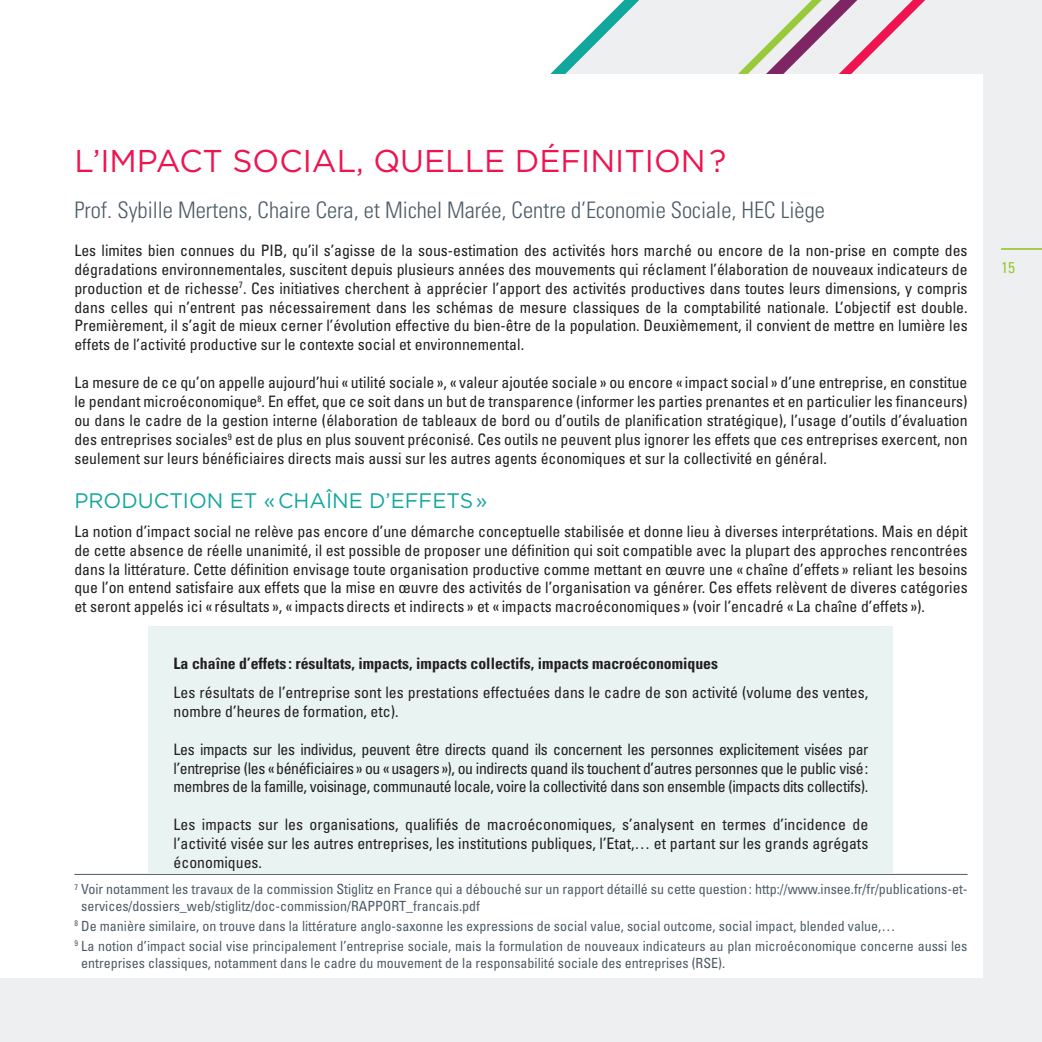
<style>
.page{position:relative;width:1042px;height:1042px;background:#eeeff0}
.page>*{position:absolute;margin:0;border:0;box-sizing:border-box;transform-origin:0 0}
.t1{font:31.5px "Gotham";color:#ed1450}
.t2{font:300 condensed 22.75px "Univers";color:#4c5c65}
.t3{font:21px "Gotham";color:#12a79d}
.t4{font:condensed 15.75px/18.9px "Univers";color:#231f20;text-align:justify}
.t5{font:700 condensed 15.75px "Univers";color:#231f20}
.t6{font:condensed 15.75px "Univers";color:#99ca3b}
.t7{font:condensed 14px/16.8px "Univers";color:#4c5c65}
</style>
<div class="page">
<svg style="left:0;top:0;width:925px;height:74px"></svg>
<hr style="left:1001px;top:248px;width:41px;height:2px;background:#99ca3b">
<div style="left:0;top:74px;width:982px;height:903px;background:#fff"></div>
<div style="left:149px;top:626px;width:744px;height:247px;background:#e9f3f2"></div>
<hr style="left:74px;top:874px;width:893px;height:1px;background:#4c5c65">
<h1 class="t1" style="left:74px;top:143px;width:653px">L’IMPACT SOCIAL, QUELLE DÉFINITION?</h1>
<h2 class="t2" style="left:74px;top:196px;width:752px">Prof. Sybille Mertens, Chaire Cera, et Michel Marée, Centre d’Economie Sociale, HEC Liège</h2>
<p class="t4" style="left:74px;top:240px;width:895px">Les limites bien connues du PIB, qu’il s’agisse de la sous-estimation des activités hors marché ou encore de la non-prise en compte des dégradations environnementales, suscitent depuis plusieurs années des mouvements qui réclament l’élaboration de nouveaux indicateurs de production et de richesse<sup>7</sup>. Ces initiatives cherchent à apprécier l’apport des activités productives dans toutes leurs dimensions, y compris dans celles qui n’entrent pas nécessairement dans les schémas de mesure classiques de la comptabilité nationale. L’objectif est double.<br>Premièrement, il s’agit de mieux cerner l’évolution effective du bien-être de la population. Deuxièmement, il convient de mettre en lumière les effets de l’activité productive sur le contexte social et environnemental.</p>
<p class="t4" style="left:74px;top:373px;width:895px">La mesure de ce qu’on appelle aujourd’hui «utilité sociale», « valeur ajoutée sociale » ou encore « impact social » d’une entreprise, en constitue le pendant microéconomique<sup>8</sup>. En effet, que ce soit dans un but de transparence (informer les parties prenantes et en particulier les financeurs) ou dans le cadre de la gestion interne (élaboration de tableaux de bord ou d’outils de planification stratégique), l’usage d’outils d’évaluation des entreprises sociales<sup>9</sup> est de plus en plus souvent préconisé. Ces outils ne peuvent plus ignorer les effets que ces entreprises exercent, non seulement sur leurs bénéficiaires directs mais aussi sur les autres agents économiques et sur la collectivité en général.</p>
<h3 class="t3" style="left:74px;top:489px;width:414px">PRODUCTION ET «CHAÎNE D’EFFETS»</h3>
<p class="t4" style="left:74px;top:521px;width:895px">La notion d’impact social ne relève pas encore d’une démarche conceptuelle stabilisée et donne lieu à diverses interprétations. Mais en dépit de cette absence de réelle unanimité, il est possible de proposer une définition qui soit compatible avec la plupart des approches rencontrées dans la littérature. Cette définition envisage toute organisation productive comme mettant en œuvre une « chaîne d’effets » reliant les besoins que l’on entend satisfaire aux effets que la mise en œuvre des activités de l’organisation va générer. Ces effets relèvent de diveres catégories et seront appelés ici « résultats », « impacts directs et indirects » et « impacts macroéconomiques » (voir l’encadré « La chaîne d’effets »).</p>
<p class="t5" style="left:174px;top:654px;width:546px">La chaîne d’effets : résultats, impacts, impacts collectifs, impacts macroéconomiques</p>
<p class="t4" style="left:174px;top:682px;width:696px">Les résultats de l’entreprise sont les prestations effectuées dans le cadre de son activité (volume des ventes, nombre d’heures de formation, etc).</p>
<p class="t4" style="left:174px;top:739px;width:696px">Les impacts sur les individus, peuvent être directs quand ils concernent les personnes explicitement visées par l’entreprise (les «bénéficiaires» ou «usagers»), ou indirects quand ils touchent d’autres personnes que le public visé: membres de la famille, voisinage, communauté locale, voire la collectivité dans son ensemble (impacts dits collectifs).</p>
<p class="t4" style="left:174px;top:815px;width:696px">Les impacts sur les organisations, qualifiés de macroéconomiques, s’analysent en termes d’incidence de l’activité visée sur les autres entreprises, les institutions publiques, l’Etat,… et partant sur les grands agrégats économiques.</p>
<p class="t7" style="left:81px;top:880px;width:888px;text-indent:-7px"><sup>7</sup> Voir notamment les travaux de la commission Stiglitz en France qui a débouché sur un rapport détaillé su cette question : http://www.insee.fr/fr/publications-et&shy;services/dossiers_web/stiglitz/doc-commission/RAPPORT_francais.pdf</p>
<p class="t7" style="left:74px;top:915px;width:894px;line-height:19.8px"><sup>8</sup> De manière similaire, on trouve dans la littérature anglo-saxonne les expressions de social value, social outcome, social impact, blended value,…<br><sup>9</sup> La notion d’impact social vise principalement l’entreprise sociale, mais la formulation de nouveaux indicateurs au plan microéconomique concerne aussi les</p>
<p class="t7" style="left:81px;top:954px;width:645px">entreprises classiques, notamment dans le cadre du mouvement de la responsabilité sociale des entreprises (RSE).</p>
<p class="t6" style="left:1001px;top:258px;width:15px">15</p>
</div>
